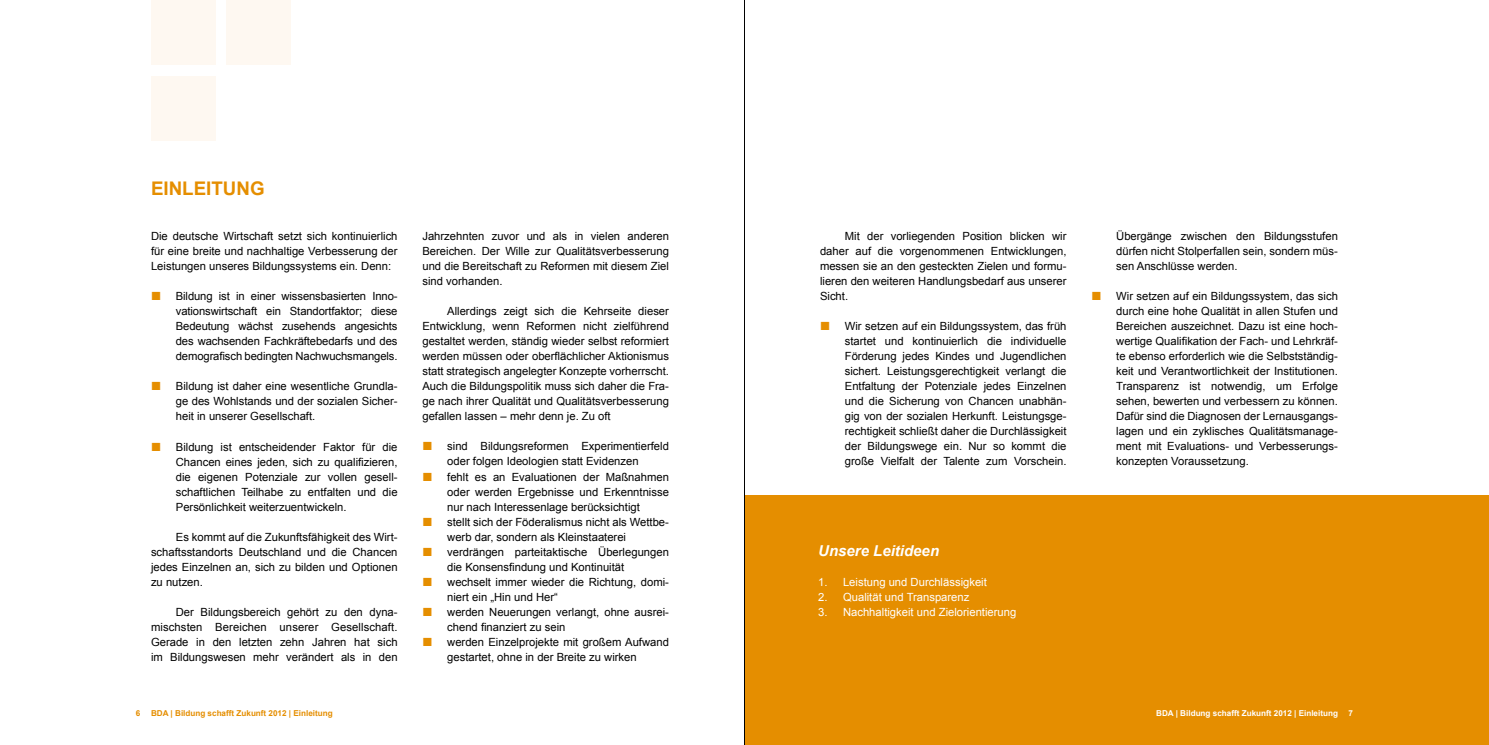
<style>
.page{position:relative;width:1489px;height:745px;background:#fff}
.page>*{position:absolute;margin:0;border:0;box-sizing:border-box;transform-origin:0 0}
.t1{font:700 18.75px "Arial";color:#e58e00}
.t2{font:italic 700 15px "Arial";color:#fff}
.t3{font:11.25px/15px "Arial";color:#000;text-align:justify}
.t4{font:11.25px "Arial";color:#fff}
.t5{font:700 8.12px "Arial";color:#e58e00}
.t6{font:700 8.12px "Arial";color:#fff}
</style>
<div class="page">
<div style="left:151px;top:0;width:65px;height:65px;background:#fef8f1"></div>
<div style="left:226px;top:0;width:65px;height:65px;background:#fef8f1"></div>
<div style="left:151px;top:75px;width:65px;height:65px;background:#fef8f1"></div>
<div style="left:744px;top:495px;width:744px;height:249px;background:#e58e00"></div>
<hr style="left:744px;top:0;width:1px;height:744px;background:#000">
<h1 class="t1" style="left:151px;top:176px;width:115px">EINLEITUNG</h1>
<p class="t3" style="left:151px;top:229px;width:248px">Die deutsche Wirtschaft setzt sich kontinuierlich für eine breite und nachhaltige Verbesserung der Leistungen unseres Bildungssystems ein. Denn:</p>
<p class="t3" style="left:176px;top:289px;width:223px">Bildung ist in einer wissensbasierten Inno&shy;vationswirtschaft ein Standortfaktor; diese Bedeutung wächst zusehends angesichts des wachsenden Fachkräftebedarfs und des demografisch bedingten Nachwuchsmangels.</p>
<p class="t3" style="left:176px;top:379px;width:223px">Bildung ist daher eine wesentliche Grundla&shy;ge des Wohlstands und der sozialen Sicher&shy;heit in unserer Gesellschaft.</p>
<p class="t3" style="left:176px;top:439px;width:223px">Bildung ist entscheidender Faktor für die Chancen eines jeden, sich zu qualifizieren, die eigenen Potenziale zur vollen gesell&shy;schaftlichen Teilhabe zu entfalten und die Persönlichkeit weiterzuentwickeln.</p>
<p class="t3" style="left:151px;top:529px;width:248px;text-indent:25px">Es kommt auf die Zukunftsfähigkeit des Wirt&shy;schaftsstandorts Deutschland und die Chancen jedes Einzelnen an, sich zu bilden und Optionen zu nutzen.</p>
<p class="t3" style="left:151px;top:604px;width:248px;text-indent:25px">Der Bildungsbereich gehört zu den dyna&shy;mischsten Bereichen unserer Gesellschaft.<br>Gerade in den letzten zehn Jahren hat sich im Bildungswesen mehr verändert als in den</p>
<p class="t5" style="left:136px;top:706px;width:6px">6</p>
<p class="t5" style="left:151px;top:706px;width:183px">BDA | Bildung schafft Zukunft 2012 | Einleitung</p>
<p class="t3" style="left:422px;top:229px;width:248px">Jahrzehnten zuvor und als in vielen anderen Bereichen. Der Wille zur Qualitätsverbesserung und die Bereitschaft zu Reformen mit diesem Ziel sind vorhanden.</p>
<p class="t3" style="left:422px;top:304px;width:248px;text-indent:25px">Allerdings zeigt sich die Kehrseite dieser Entwicklung, wenn Reformen nicht zielführend gestaltet werden, ständig wieder selbst reformiert werden müssen oder oberflächlicher Aktionismus statt strategisch angelegter Konzepte vorherrscht.<br>Auch die Bildungspolitik muss sich daher die Fra&shy;ge nach ihrer Qualität und Qualitätsverbesserung gefallen lassen – mehr denn je. Zu oft</p>
<p class="t3" style="left:447px;top:439px;width:223px;text-align:left">sind Bildungsreformen Experimentierfeld oder folgen Ideologien statt Evidenzen<br>fehlt es an Evaluationen der Maßnahmen oder werden Ergebnisse und Erkenntnisse nur nach Interessenlage berücksichtigt<br>stellt sich der Föderalismus nicht als Wettbe&shy;werb dar, sondern als Kleinstaaterei verdrängen parteitaktische Überlegungen die Konsensfindung und Kontinuität wechselt immer wieder die Richtung, domi&shy;niert ein „Hin und Her“<br>werden Neuerungen verlangt, ohne ausrei&shy;chend finanziert zu sein<br>werden Einzelprojekte mit großem Aufwand gestartet, ohne in der Breite zu wirken</p>
<p class="t3" style="left:820px;top:229px;width:248px;text-indent:25px">Mit der vorliegenden Position blicken wir daher auf die vorgenommenen Entwicklungen, messen sie an den gesteckten Zielen und formu&shy;lieren den weiteren Handlungsbedarf aus unserer Sicht.</p>
<p class="t3" style="left:844px;top:319px;width:223px">Wir setzen auf ein Bildungssystem, das früh startet und kontinuierlich die individuelle Förderung jedes Kindes und Jugendlichen sichert. Leistungsgerechtigkeit verlangt die Entfaltung der Potenziale jedes Einzelnen und die Sicherung von Chancen unabhän&shy;gig von der sozialen Herkunft. Leistungsge&shy;rechtigkeit schließt daher die Durchlässigkeit der Bildungswege ein. Nur so kommt die große Vielfalt der Talente zum Vorschein.</p>
<h2 class="t2" style="left:818px;top:540px;width:122px">Unsere Leitideen</h2>
<p class="t4" style="left:818px;top:574px;width:170px">1. Leistung und Durchlässigkeit</p>
<p class="t4" style="left:818px;top:589px;width:153px">2. Qualität und Transparenz</p>
<p class="t4" style="left:818px;top:604px;width:200px">3. Nachhaltigkeit und Zielorientierung</p>
<p class="t3" style="left:1116px;top:228px;width:223px">Übergänge zwischen den Bildungsstufen dürfen nicht Stolperfallen sein, sondern müs&shy;sen Anschlüsse werden.</p>
<p class="t3" style="left:1116px;top:288px;width:223px">Wir setzen auf ein Bildungssystem, das sich durch eine hohe Qualität in allen Stufen und Bereichen auszeichnet. Dazu ist eine hoch&shy;wertige Qualifikation der Fach- und Lehrkräf&shy;te ebenso erforderlich wie die Selbstständig&shy;keit und Verantwortlichkeit der Institutionen.<br>Transparenz ist notwendig, um Erfolge sehen, bewerten und verbessern zu können.<br>Dafür sind die Diagnosen der Lernausgangs&shy;lagen und ein zyklisches Qualitätsmanage&shy;ment mit Evaluations- und Verbesserungs&shy;konzepten Voraussetzung.</p>
<p class="t6" style="left:1156px;top:706px;width:183px">BDA | Bildung schafft Zukunft 2012 | Einleitung</p>
<p class="t6" style="left:1348px;top:706px;width:6px">7</p>
</div>
